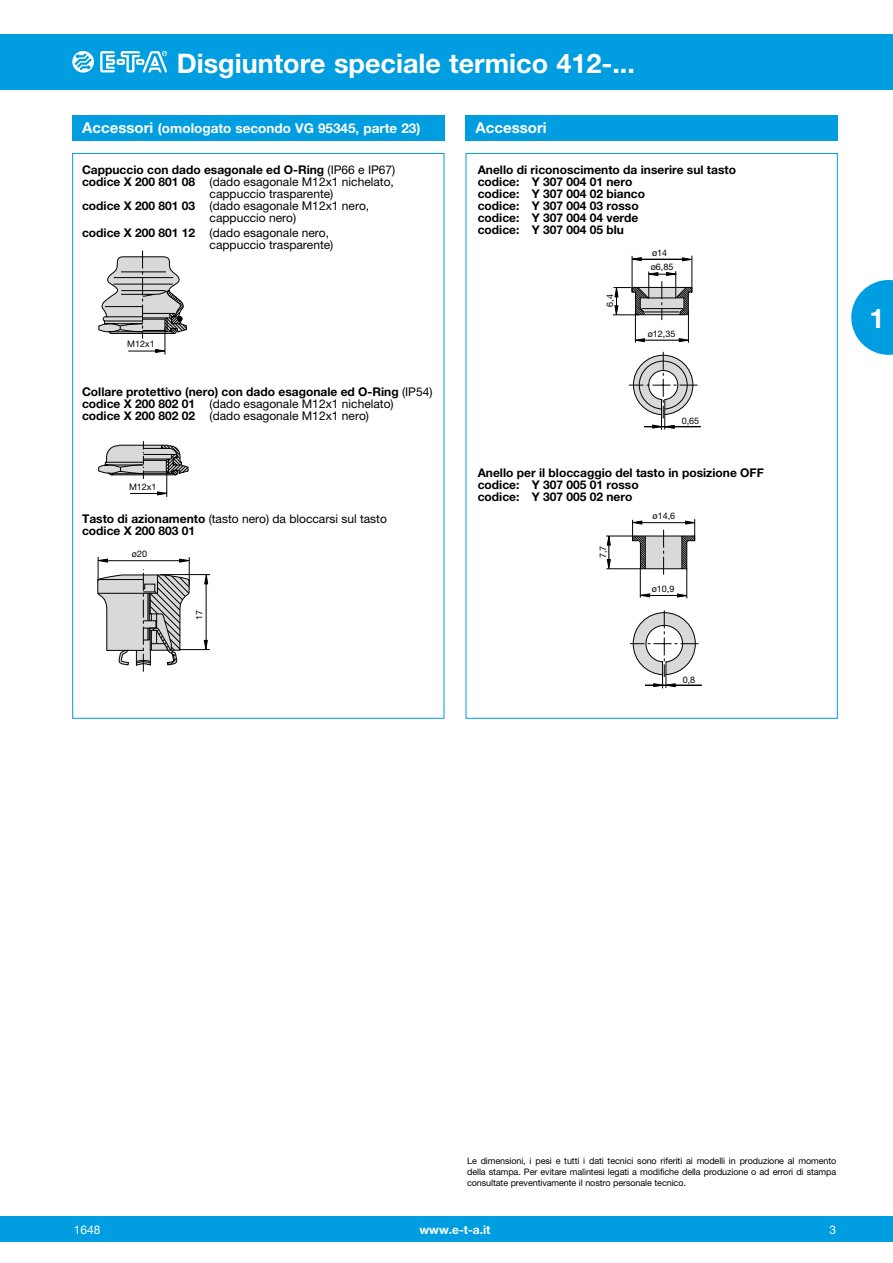
<style>
.page{position:relative;width:893px;height:1263px;background:#fff}
.page>*{position:absolute;margin:0;border:0;box-sizing:border-box;transform-origin:0 0}
.t1{font:700 27px "Helvetica Neue LT";color:#fff}
.t2{font:700 15px "Helvetica Neue LT";color:#fff}
.t3{font:700 13.5px "Helvetica Neue LT";color:#fff}
.t4{font:700 12px/12px "Helvetica Neue LT";color:#000}
.t5{font:12px/12px "Helvetica Neue LT";color:#000}
.t6{font:700 12px "Helvetica Neue LT";color:#fff}
.t7{font:12px "Helvetica Neue LT";color:#fff}
.t8{font:9px/10.8px "Helvetica Neue LT";letter-spacing:-.01em;color:#000;text-align:justify}
.s1{font-size:15px}
.s2{font-weight:400}
.s3{font-weight:700}
</style>
<div class="page">
<div style="left:0;top:1216px;width:893px;height:26px;background:#009de0"></div>
<div style="left:0;top:34px;width:893px;height:55px;background:#009de0"></div>
<svg style="left:72px;top:51px;width:22px;height:22px"></svg>
<svg style="left:100px;top:51px;width:67px;height:21px"></svg>
<svg style="left:851px;top:280px;width:42px;height:75px"></svg>
<div style="left:72px;top:115px;width:372px;height:25px;background:#009de0"></div>
<svg style="left:98px;top:251px;width:89px;height:104px"></svg>
<svg style="left:97px;top:556px;width:113px;height:116px"></svg>
<svg style="left:98px;top:441px;width:91px;height:56px"></svg>
<div style="left:466px;top:115px;width:372px;height:25px;background:#009de0"></div>
<hr style="left:644px;top:426px;width:57px;height:1px;background:#000">
<svg style="left:629px;top:352px;width:68px;height:78px"></svg>
<div style="left:639px;top:361px;width:48px;height:48px;border:1px solid #000;border-radius:24px"></div>
<hr style="left:632px;top:256px;width:1px;height:36px;background:#000">
<hr style="left:692px;top:256px;width:1px;height:36px;background:#000">
<hr style="left:635px;top:311px;width:1px;height:32px;background:#000">
<svg style="left:635px;top:338px;width:10px;height:4px"></svg>
<svg style="left:679px;top:338px;width:9px;height:4px"></svg>
<hr style="left:641px;top:340px;width:43px;height:1px;background:#000">
<hr style="left:688px;top:311px;width:1px;height:32px;background:#000">
<svg style="left:613px;top:257px;width:79px;height:63px"></svg>
<hr style="left:645px;top:685px;width:57px;height:1px;background:#000">
<svg style="left:606px;top:519px;width:93px;height:169px"></svg>
<h1 class="t1" style="left:177px;top:46px;width:460px">Disgiuntore speciale termico 412-...</h1>
<p class="t3" style="left:82px;top:120px;width:340px"><span class="s1">Accessori</span> (omologato secondo VG 95345, parte 23)</p>
<p class="t4" style="left:82px;top:164px;width:315px">Cappuccio con dado esagonale ed O-Ring <span class="s2">(IP66 e IP67)</span></p>
<p class="t5" style="left:82px;top:176px;width:313px"><span class="s3">codice X 200 801 08</span> (dado esagonale M12x1 nichelato,</p>
<p class="t5" style="left:210px;top:188px;width:125px">cappuccio trasparente)</p>
<p class="t5" style="left:82px;top:200px;width:289px"><span class="s3">codice X 200 801 03</span> (dado esagonale M12x1 nero,</p>
<p class="t5" style="left:210px;top:212px;width:88px">cappuccio nero)</p>
<p class="t5" style="left:210px;top:226px;width:125px;text-indent:-128px"><span class="s3">codice X 200 801 12</span> (dado esagonale nero, cappuccio trasparente)</p>
<p class="t8" style="left:127px;top:339px;width:29px">M12x1</p>
<p class="t4" style="left:82px;top:385px;width:352px">Collare protettivo (nero) con dado esagonale ed O-Ring <span class="s2">(IP54) </span>codice X 200 802 01 <span class="s2">(dado esagonale M12x1 nichelato) </span>codice X 200 802 02 <span class="s2">(dado esagonale M12x1 nero)</span></p>
<p class="t8" style="left:129px;top:481px;width:29px">M12x1</p>
<p class="t4" style="left:82px;top:513px;width:306px">Tasto di azionamento <span class="s2">(tasto nero) da bloccarsi sul tasto </span>codice X 200 803 01</p>
<p class="t8" style="left:132px;top:548px;width:17px">ø20</p>
<p class="t8" style="left:194px;top:620px;width:12px;rotate:-90deg">17</p>
<p class="t2" style="left:476px;top:119px;width:73px">Accessori</p>
<p class="t4" style="left:478px;top:163px;width:260px">Anello di riconoscimento da inserire sul tasto codice: Y 307 004 01 nero<br>codice: Y 307 004 02 bianco<br>codice: Y 307 004 03 rosso<br>codice: Y 307 004 04 verde<br>codice: Y 307 004 05 blu</p>
<p class="t8" style="left:652px;top:247px;width:17px">ø14</p>
<p class="t8" style="left:604px;top:307px;width:14px;rotate:-90deg">6,4</p>
<p class="t8" style="left:651px;top:262px;width:24px">ø6,85</p>
<p class="t8" style="left:648px;top:328px;width:29px">ø12,35</p>
<p class="t8" style="left:682px;top:415px;width:19px">0,65</p>
<p class="t4" style="left:478px;top:467px;width:288px">Anello per il bloccaggio del tasto in posizione OFF codice: Y 307 005 01 rosso<br>codice: Y 307 005 02 nero</p>
<p class="t8" style="left:597px;top:558px;width:14px;rotate:-90deg">7,7</p>
<p class="t8" style="left:653px;top:511px;width:24px">ø14,6</p>
<p class="t8" style="left:652px;top:584px;width:24px">ø10,9</p>
<p class="t8" style="left:683px;top:674px;width:14px">0,8</p>
<h1 class="t1" style="left:869px;top:302px;width:17px">1</h1>
<p class="t8" style="left:467px;top:1155px;width:371px">Le dimensioni, i pesi e tutti i dati tecnici sono riferiti ai modelli in produzione al momento della stampa. Per evitare malintesi legati a modifiche della produzione o ad errori di stampa consultate preventivamente il nostro personale tecnico.</p>
<p class="t7" style="left:74px;top:1222px;width:28px">1648</p>
<p class="t6" style="left:419px;top:1222px;width:73px">www.e-t-a.it</p>
<p class="t7" style="left:829px;top:1222px;width:8px">3</p>
</div>
